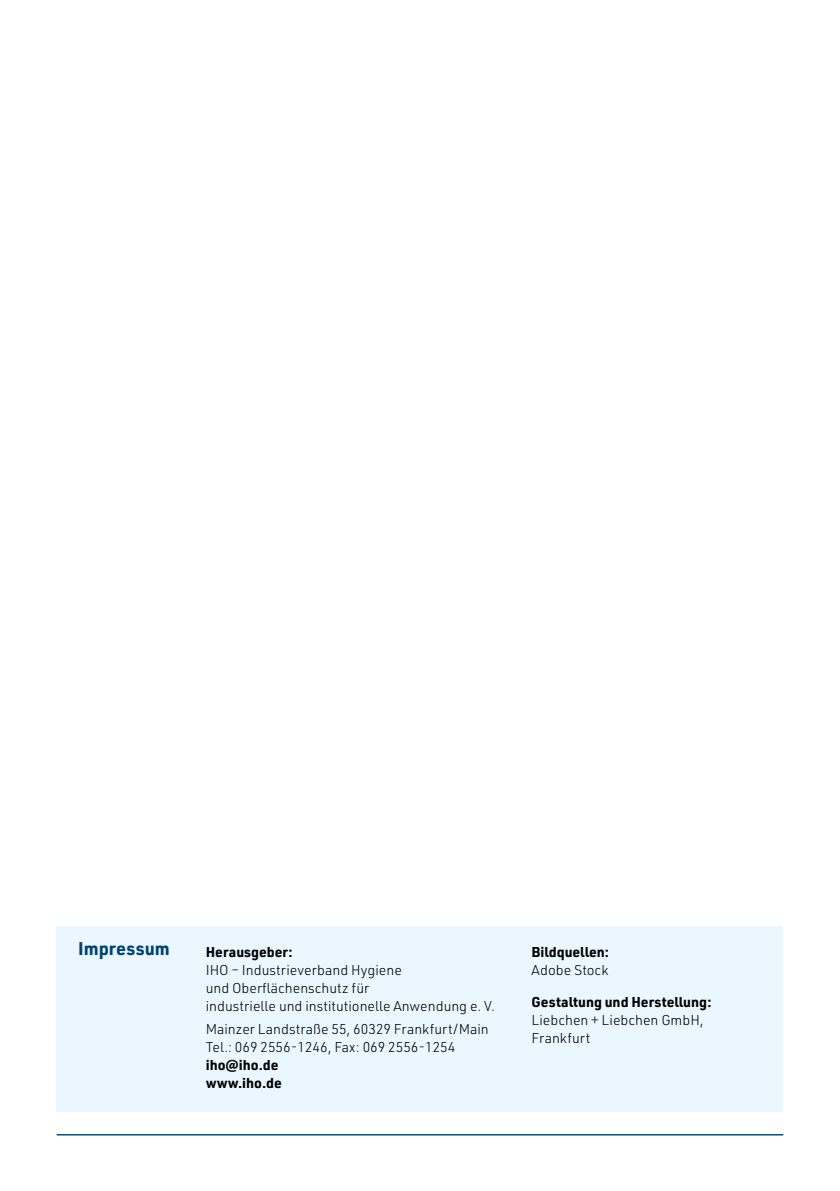
<style>
.page{position:relative;width:840px;height:1191px;background:#fff}
.page>*{position:absolute;margin:0;border:0;box-sizing:border-box;transform-origin:0 0}
.t1{font:700 18px "URWDIN";color:#004270}
.t2{font:300 14px/18px "URWDIN";color:#000}
.t3{font:700 14px/18px "URWDIN";color:#000}
</style>
<div class="page">
<div style="left:57px;top:926px;width:725px;height:185px;background:#eaf7fe"></div>
<hr style="left:57px;top:1134px;width:725px;height:1px;background:#004270">
<p class="t1" style="left:78px;top:940px;width:93px">Impressum</p>
<p class="t3" style="left:206px;top:943px;width:88px">Herausgeber:</p>
<p class="t2" style="left:206px;top:961px;width:290px">IHO – Industrieverband Hygiene<br>und Oberflächenschutz für<br>industrielle und institutionelle Anwendung e. V.</p>
<p class="t2" style="left:206px;top:1020px;width:284px">Mainzer Landstraße 55, 60329 Frankfurt/Main<br>Tel.: 069 2556-1246, Fax: 069 2556-1254</p>
<p class="t3" style="left:206px;top:1057px;width:78px">iho@iho.de www.iho.de</p>
<p class="t3" style="left:531px;top:943px;width:79px">Bildquellen:</p>
<p class="t2" style="left:531px;top:961px;width:78px">Adobe Stock</p>
<p class="t3" style="left:531px;top:993px;width:181px">Gestaltung und Herstellung:</p>
<p class="t2" style="left:531px;top:1011px;width:174px">Liebchen + Liebchen GmbH,<br>Frankfurt</p>
</div>
